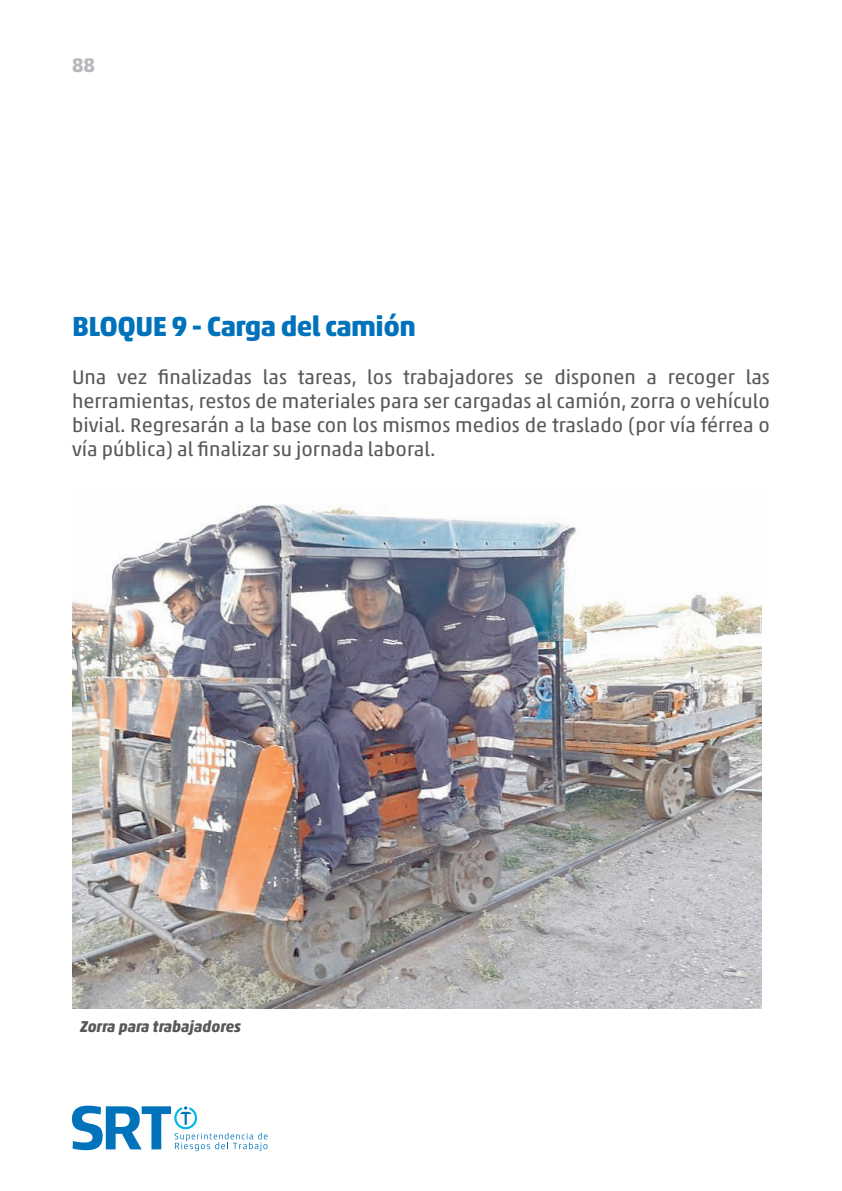
<style>
.page{position:relative;width:842px;height:1191px;background:#fff}
.page>*{position:absolute;margin:0;border:0;box-sizing:border-box;transform-origin:0 0}
.t1{font:700 28px "Akko Pro";letter-spacing:-.02em;color:#0072bc}
.t2{font:20px/24px "Akko Pro";color:#57585a;text-align:justify}
.t3{font:700 20px "Akko Pro";color:#b8b9bc}
.t4{font:italic 700 16px "Akko Pro";color:#57585a}
</style>
<div class="page">
<svg style="left:72px;top:1105px;width:195px;height:46px"></svg>
<img style="left:72px;top:504px;width:690px;height:504px">
<p class="t3" style="left:72px;top:53px;width:25px">88</p>
<h1 class="t1" style="left:72px;top:309px;width:345px">BLOQUE 9 - Carga del camión</h1>
<p class="t2" style="left:72px;top:365px;width:699px">Una vez finalizadas las tareas, los trabajadores se disponen a recoger las herramientas, restos de materiales para ser cargadas al camión, zorra o vehículo bivial. Regresarán a la base con los mismos medios de traslado (por vía férrea o vía pública) al finalizar su jornada laboral.</p>
<p class="t4" style="left:80px;top:1017px;width:163px">Zorra para trabajadores</p>
</div>
